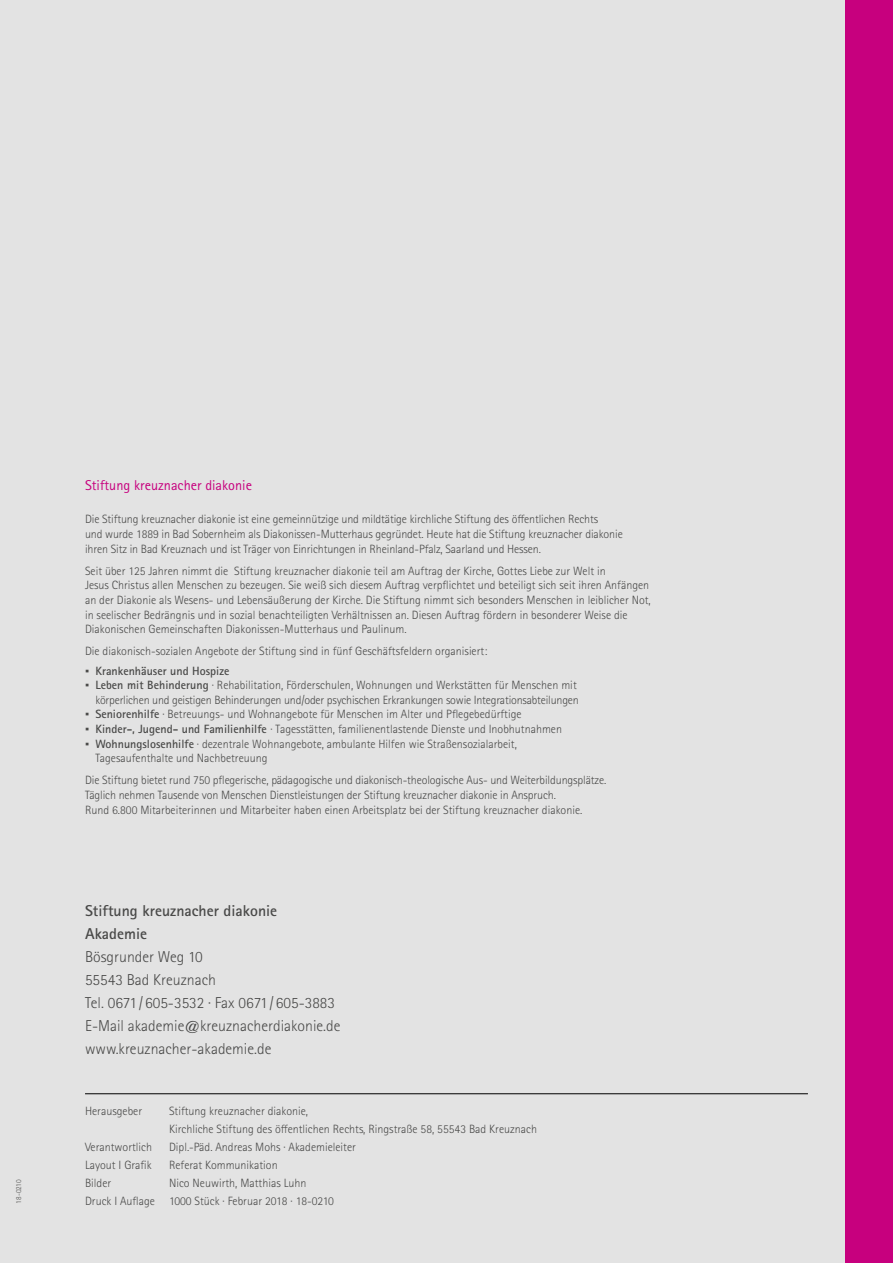
<style>
.page{position:relative;width:893px;height:1263px;background:#e3e3e3}
.page>*{position:absolute;margin:0;border:0;box-sizing:border-box;transform-origin:0 0}
.t1{font:300 15.75px/23px "Rotis Sans Serif Pro";color:#494948}
.t2{font:700 15.75px/23px "Rotis Sans Serif Pro";color:#494948}
.t3{font:14.25px "Rotis Sans Serif Pro";color:#c7007e}
.t4{font:300 12px/14.7px "Rotis Sans Serif Pro";color:#494948}
.t5{font:700 12px "Rotis Sans Serif Pro";color:#494948}
.t6{font:300 7.5px "Rotis Sans Serif Pro";letter-spacing:-.03em;color:#494948}
.s1{font-family:"Verdana";font-weight:400}
.s2{font-weight:700}
</style>
<div class="page">
<hr style="left:85px;top:1093px;width:723px;height:1px;background:#000">
<div style="left:846px;top:0;width:47px;height:1263px;background:#c7007e"></div>
<p class="t6" style="left:14px;top:1203px;width:25px;rotate:-90deg">18-0210</p>
<p class="t3" style="left:85px;top:477px;width:168px">Stiftung kreuznacher diakonie</p>
<p class="t4" style="left:85px;top:512px;width:539px">Die Stiftung kreuznacher diakonie ist eine gemeinnützige und mildtätige kirchliche Stiftung des öffentlichen Rechts<br>und wurde 1889 in Bad Sobernheim als Diakonissen-Mutterhaus gegründet. Heute hat die Stiftung kreuznacher diakonie ihren Sitz in Bad Kreuznach und ist Träger von Einrichtungen in Rheinland-Pfalz, Saarland und Hessen.</p>
<p class="t4" style="left:85px;top:563px;width:567px">Seit über 125 Jahren nimmt die Stiftung kreuznacher diakonie teil am Auftrag der Kirche, Gottes Liebe zur Welt in<br>Jesus Christus allen Menschen zu bezeugen. Sie weiß sich diesem Auftrag verpflichtet und beteiligt sich seit ihren Anfängen an der Diakonie als Wesens- und Lebensäußerung der Kirche. Die Stiftung nimmt sich besonders Menschen in leiblicher Not, in seelischer Bedrängnis und in sozial benachteiligten Verhältnissen an. Diesen Auftrag fördern in besonderer Weise die Diakonischen Gemeinschaften Diakonissen-Mutterhaus und Paulinum.</p>
<p class="t4" style="left:85px;top:644px;width:404px">Die diakonisch-sozialen Angebote der Stiftung sind in fünf Geschäftsfeldern organisiert:</p>
<p class="t5" style="left:85px;top:663px;width:146px"><span class="s1">▪</span> Krankenhäuser und Hospize</p>
<p class="t4" style="left:85px;top:678px;width:495px;text-align:right"><span class="s1">▪</span> <span class="s2">Leben mit Behinderung</span> · Rehabilitation, Förderschulen, Wohnungen und Werkstätten für Menschen mit körperlichen und geistigen Behinderungen und/oder psychischen Erkrankungen sowie Integrationsabteilungen</p>
<p class="t4" style="left:85px;top:707px;width:438px"><span class="s1">▪</span> <span class="s2">Seniorenhilfe</span> · Betreuungs- und Wohnangebote für Menschen im Alter und Pflegebedürftige</p>
<p class="t4" style="left:85px;top:722px;width:478px"><span class="s1">▪</span> <span class="s2">Kinder-, Jugend- und Familienhilfe</span> · Tagesstätten, familienentlastende Dienste und Inobhutnahmen</p>
<p class="t4" style="left:95px;top:736px;width:423px;text-indent:-10px"><span class="s1">▪</span> <span class="s2">Wohnungslosenhilfe</span> · dezentrale Wohnangebote, ambulante Hilfen wie Straßensozialarbeit,<br>Tagesaufenthalte und Nachbetreuung</p>
<p class="t4" style="left:85px;top:773px;width:523px">Die Stiftung bietet rund 750 pflegerische, pädagogische und diakonisch-theologische Aus- und Weiterbildungsplätze.<br>Täglich nehmen Tausende von Menschen Dienstleistungen der Stiftung kreuznacher diakonie in Anspruch.<br>Rund 6.800 Mitarbeiterinnen und Mitarbeiter haben einen Arbeitsplatz bei der Stiftung kreuznacher diakonie.</p>
<h1 class="t2" style="left:85px;top:899px;width:194px">Stiftung kreuznacher diakonie<br>Akademie</h1>
<h1 class="t1" style="left:85px;top:946px;width:257px">Bösgrunder Weg 10<br>55543 Bad Kreuznach<br>Tel. 0671 / 605-3532 · Fax 0671 / 605-3883<br>E-Mail akademie@kreuznacherdiakonie.de www.kreuznacher-akademie.de</h1>
<p class="t4" style="left:85px;top:1104px;width:59px">Herausgeber</p>
<p class="t4" style="left:169px;top:1102px;width:369px;line-height:18px">Stiftung kreuznacher diakonie,<br>Kirchliche Stiftung des öffentlichen Rechts, Ringstraße 58, 55543 Bad Kreuznach</p>
<p class="t4" style="left:85px;top:1140px;width:69px">Verantwortlich</p>
<p class="t4" style="left:169px;top:1140px;width:188px">Dipl.-Päd. Andreas Mohs ∙ Akademieleiter</p>
<p class="t4" style="left:85px;top:1158px;width:68px">Layout I Grafik</p>
<p class="t4" style="left:169px;top:1158px;width:110px">Referat Kommunikation</p>
<p class="t4" style="left:85px;top:1176px;width:28px">Bilder</p>
<p class="t4" style="left:85px;top:1174px;width:250px;line-height:18px;text-indent:84px">Nico Neuwirth, Matthias Luhn<br>Druck I Auflage 1000 Stück · Februar 2018 · 18-0210</p>
</div>
